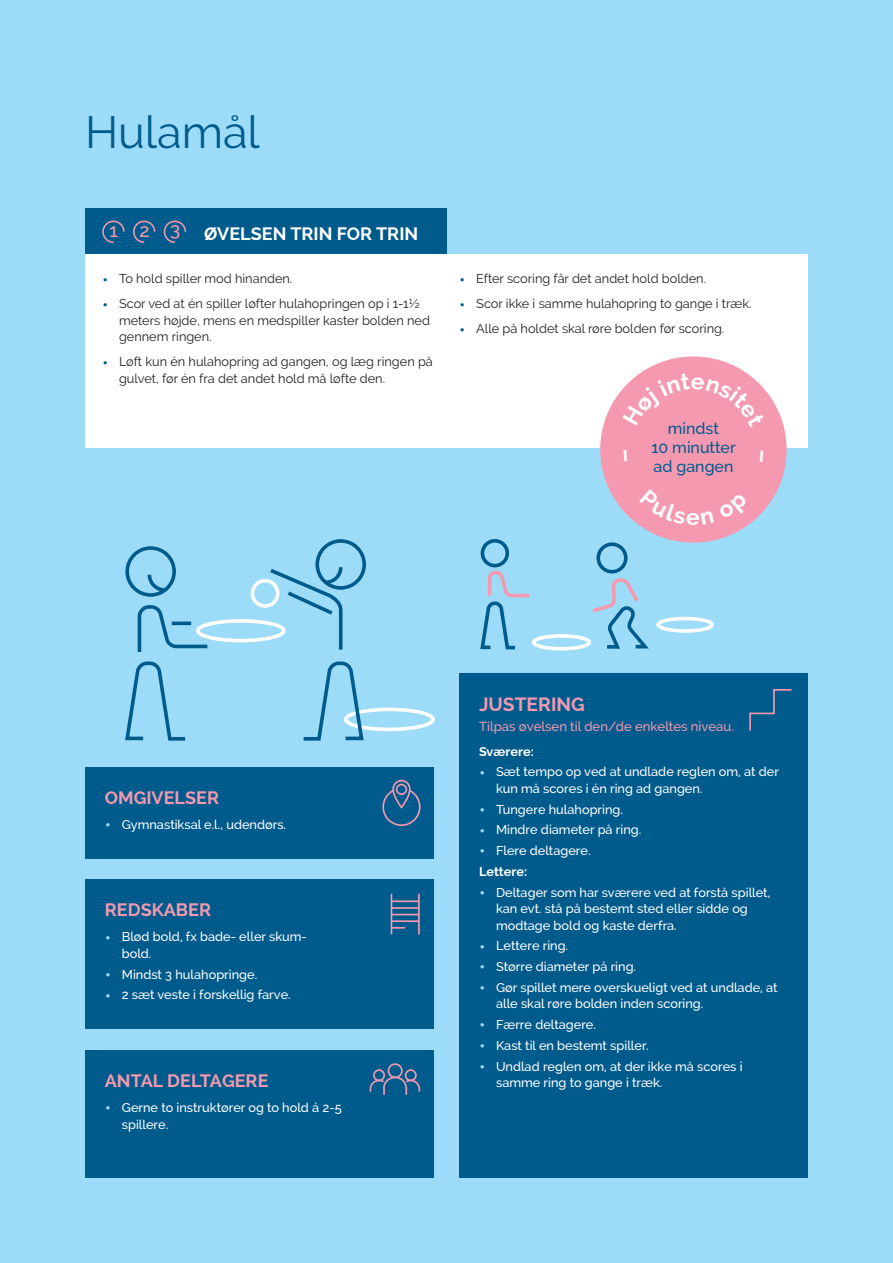
<style>
.page{position:relative;width:893px;height:1263px;background:#9cdcf8}
.page>*{position:absolute;margin:0;border:0;box-sizing:border-box;transform-origin:0 0}
.Øvelse_H1{font:45px "Raleway";color:#005b8d}
.Øvelser_H3{font:700 19.2px "Raleway";color:#f499b0}
.Øvelser_H3-2{font:700 18px "Raleway";color:#f499b0}
.t1{font:700 18px "Raleway";color:#fff}
.Brød_u_baseline{font:500 16.05px/19.2px "Raleway";color:#005b8d;text-align:center}
.Øvelser_H3-3{font:500 13.05px "Raleway";color:#f499b0}
.t2{font:500 12.75px/16.5px "Raleway";color:#fff}
.t3{font:12.75px/16.5px "Raleway";color:#231f20}
.Øvelse_-_Bullets_lys{font:700 12.75px "Raleway";color:#fff}
.s1{font-weight:500;font-size:18.9px;color:#f499b0}
.s2{font-size:18px;color:#005b8d}
.s3{font-size:18px;color:#9cdcf8}
</style>
<div class="page">
<div style="left:85px;top:208px;width:361px;height:46px;background:#005b8d"></div>
<svg style="left:102px;top:220px;width:23px;height:23px"></svg>
<svg style="left:133px;top:220px;width:23px;height:23px"></svg>
<svg style="left:163px;top:220px;width:24px;height:23px"></svg>
<div style="left:85px;top:1050px;width:349px;height:128px;background:#005b8d"></div>
<div style="left:373px;top:1069px;width:12px;height:12px;border:2px solid #f499b0;border-radius:50%"></div>
<div style="left:388px;top:1063px;width:15px;height:15px;border:2px solid #f499b0;border-radius:50%"></div>
<svg style="left:369px;top:1076px;width:52px;height:19px"></svg>
<div style="left:405px;top:1069px;width:12px;height:12px;border:2px solid #f499b0;border-radius:50%"></div>
<div style="left:85px;top:880px;width:349px;height:149px;background:#005b8d"></div>
<hr style="left:391px;top:894px;width:1px;height:40px;background:#f499b0">
<hr style="left:418px;top:894px;width:2px;height:40px;background:#f499b0">
<hr style="left:391px;top:900px;width:28px;height:2px;background:#f499b0">
<hr style="left:391px;top:907px;width:28px;height:2px;background:#f499b0">
<svg style="left:392px;top:914px;width:26px;height:1px"></svg>
<hr style="left:391px;top:920px;width:28px;height:2px;background:#f499b0">
<svg style="left:392px;top:927px;width:13px;height:2px"></svg>
<div style="left:85px;top:767px;width:349px;height:91px;background:#005b8d"></div>
<svg style="left:382px;top:788px;width:39px;height:38px"></svg>
<div style="left:392px;top:780px;width:19px;height:28px;border:2px solid #f499b0;border-radius:8px"></div>
<div style="left:396px;top:784px;width:11px;height:11px;border:2px solid #f499b0;border-radius:50%"></div>
<div style="left:459px;top:673px;width:349px;height:505px;background:#005b8d"></div>
<svg style="left:749px;top:689px;width:43px;height:42px"></svg>
<div style="left:85px;top:254px;width:723px;height:194px;background:#fff"></div>
<div style="left:196px;top:619px;width:90px;height:23px;border:4px solid #fff;border-radius:50%"></div>
<div style="left:344px;top:708px;width:91px;height:23px;border:4px solid #fff;border-radius:50%"></div>
<svg style="left:125px;top:605px;width:86px;height:136px"></svg>
<svg style="left:303px;top:661px;width:63px;height:80px"></svg>
<svg style="left:172px;top:621px;width:19px;height:4px"></svg>
<div style="left:125px;top:546px;width:51px;height:51px;border:4px solid #005b8d;border-radius:50%"></div>
<div style="left:315px;top:539px;width:51px;height:51px;border:4px solid #005b8d;border-radius:50%"></div>
<div style="left:251px;top:579px;width:28px;height:29px;border:4px solid #fff;border-radius:50%"></div>
<svg style="left:146px;top:574px;width:22px;height:19px"></svg>
<svg style="left:266px;top:564px;width:78px;height:86px"></svg>
<div style="left:656px;top:617px;width:58px;height:16px;border:4px solid #fff;border-radius:50%"></div>
<div style="left:532px;top:634px;width:59px;height:16px;border:4px solid #fff;border-radius:50%"></div>
<div style="left:481px;top:539px;width:28px;height:28px;border:4px solid #005b8d;border-radius:50%"></div>
<svg style="left:480px;top:570px;width:53px;height:80px"></svg>
<div style="left:596px;top:542px;width:32px;height:31px;border:4px solid #005b8d;border-radius:50%"></div>
<svg style="left:589px;top:579px;width:60px;height:70px"></svg>
<div style="left:600px;top:356px;width:187px;height:187px;background:#f499b0;border-radius:50%"></div>
<svg style="left:622px;top:373px;width:143px;height:17px"></svg>
<p class="Øvelse_H1" style="left:85px;top:106px;width:176px">Hulamål</p>
<h3 class="t1" style="left:109px;top:223px;width:310px"><span class="s1">1 2 </span><sup>3</sup> ØVELSEN TRIN FOR TRIN</h3>
<p class="t3" style="left:102px;top:270px;width:192px"><span class="s2">•</span> To hold spiller mod hinanden.</p>
<p class="t3" style="left:119px;top:295px;width:312px;text-indent:-17px"><span class="s2">•</span> Scor ved at én spiller løfter hulahopringen op i 1-1½ meters højde, mens en medspiller kaster bolden ned gennem ringen.</p>
<p class="t3" style="left:119px;top:353px;width:315px;text-indent:-17px"><span class="s2">•</span> Løft kun én hulahopring ad gangen, og læg ringen på gulvet, før én fra det andet hold må løfte den.</p>
<p class="t3" style="left:459px;top:270px;width:248px"><span class="s2">•</span> Efter scoring får det andet hold bolden.</p>
<p class="t3" style="left:459px;top:295px;width:294px"><span class="s2">•</span> Scor ikke i samme hulahopring to gange i træk.</p>
<p class="t3" style="left:459px;top:320px;width:267px"><span class="s2">•</span> Alle på holdet skal røre bolden før scoring.</p>
<p class="Brød_u_baseline" style="left:651px;top:419px;width:86px">mindst<br>10 minutter ad gangen</p>
<p class="Øvelser_H3-2" style="left:105px;top:787px;width:116px">OMGIVELSER</p>
<p class="t2" style="left:105px;top:816px;width:183px"><span class="s3">•</span> Gymnastiksal e.l., udendørs.</p>
<p class="Øvelser_H3-2" style="left:105px;top:900px;width:108px">REDSKABER</p>
<p class="t2" style="left:122px;top:929px;width:187px;text-indent:-17px"><span class="s3">•</span> Blød bold, fx bade- eller skum&shy;bold.</p>
<p class="t2" style="left:105px;top:966px;width:154px"><span class="s3">•</span> Mindst 3 hulahopringe.</p>
<p class="t2" style="left:105px;top:987px;width:187px"><span class="s3">•</span> 2 sæt veste i forskellig farve.</p>
<p class="Øvelser_H3-2" style="left:105px;top:1070px;width:165px">ANTAL DELTAGERE</p>
<p class="t2" style="left:122px;top:1099px;width:221px;text-indent:-17px"><span class="s3">•</span> Gerne to instruktører og to hold á 2-5 spillere.</p>
<p class="Øvelser_H3" style="left:479px;top:693px;width:107px">JUSTERING</p>
<p class="Øvelser_H3-3" style="left:479px;top:718px;width:257px">Tilpas øvelsen til den/de enkeltes niveau.</p>
<p class="Øvelse_-_Bullets_lys" style="left:479px;top:744px;width:56px">Sværere:</p>
<p class="t2" style="left:496px;top:764px;width:284px;text-indent:-17px"><span class="s3">•</span> Sæt tempo op ved at undlade reglen om, at der kun må scores i én ring ad gangen.</p>
<p class="t2" style="left:479px;top:801px;width:145px"><span class="s3">•</span> Tungere hulahopring.</p>
<p class="t2" style="left:479px;top:822px;width:164px"><span class="s3">•</span> Mindre diameter på ring.</p>
<p class="t2" style="left:479px;top:842px;width:113px"><span class="s3">•</span> Flere deltagere.</p>
<p class="Øvelse_-_Bullets_lys" style="left:479px;top:864px;width:50px">Lettere:</p>
<p class="t2" style="left:496px;top:884px;width:276px;text-indent:-17px"><span class="s3">•</span> Deltager som har sværere ved at forstå spillet, kan evt. stå på bestemt sted eller sidde og modtage bold og kaste derfra.</p>
<p class="t2" style="left:479px;top:938px;width:91px"><span class="s3">•</span> Lettere ring.</p>
<p class="t2" style="left:479px;top:958px;width:159px"><span class="s3">•</span> Større diameter på ring.</p>
<p class="t2" style="left:496px;top:979px;width:283px;text-indent:-17px"><span class="s3">•</span> Gør spillet mere overskueligt ved at undlade, at alle skal røre bolden inden scoring.</p>
<p class="t2" style="left:479px;top:1016px;width:119px"><span class="s3">•</span> Færre deltagere.</p>
<p class="t2" style="left:479px;top:1037px;width:171px"><span class="s3">•</span> Kast til en bestemt spiller.</p>
<p class="t2" style="left:496px;top:1058px;width:248px;text-indent:-17px"><span class="s3">•</span> Undlad reglen om, at der ikke må scores i samme ring to gange i træk.</p>
</div>
